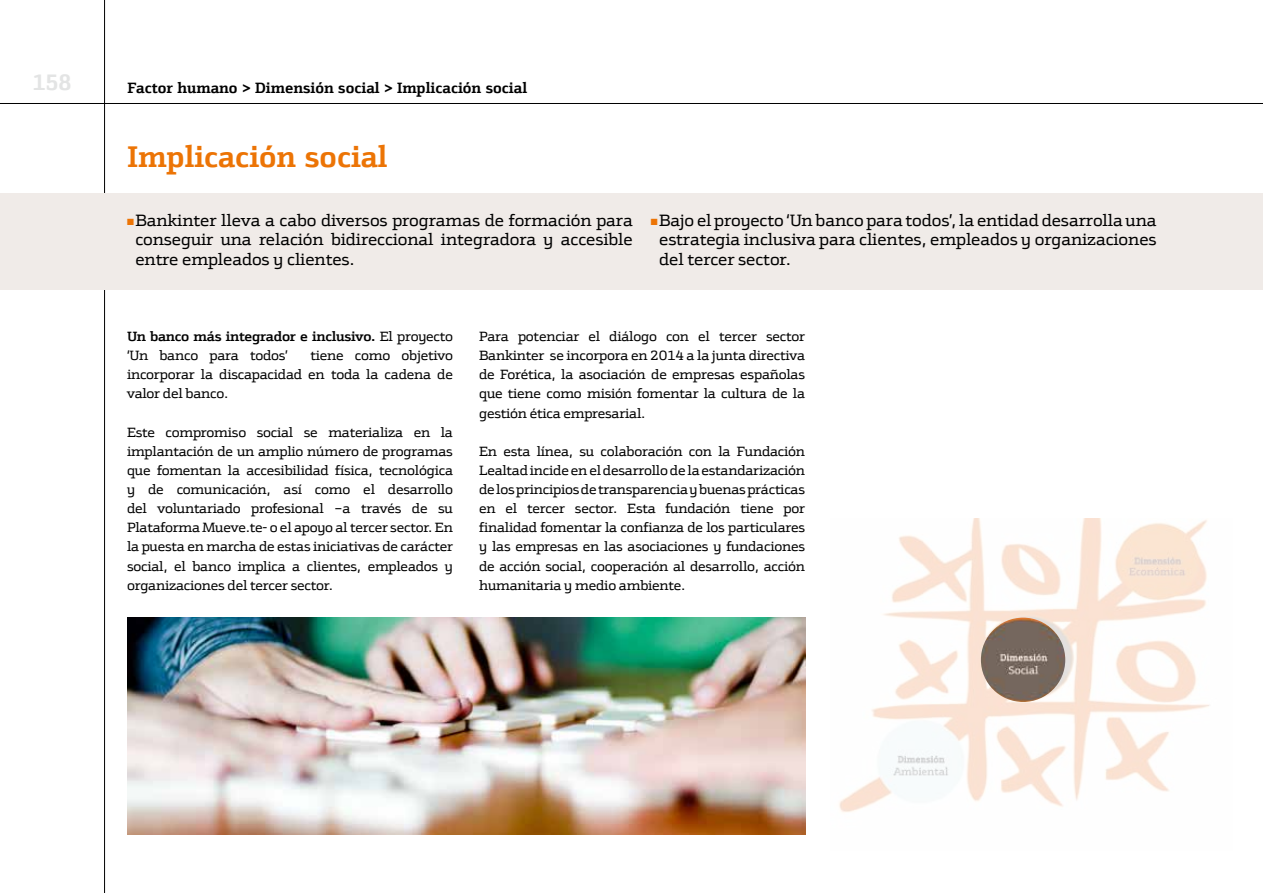
<style>
.page{position:relative;width:1263px;height:893px;background:#fff}
.page>*{position:absolute;margin:0;border:0;box-sizing:border-box;transform-origin:0 0}
.t1{font:700 30px "Bankinter Text";color:#ec7405}
.t2{font:700 22.5px "Bankinter Text";color:#e3e4e4}
.t3{font:16.5px/19.2px "Bankinter";letter-spacing:-.01em;color:#000;text-align:justify}
.t4{font:700 15px "Bankinter Text";color:#000}
.t5{font:13.5px/19.2px "Bankinter";letter-spacing:-.02em;color:#000;text-align:justify}
.t6{font:700 13.5px/19.2px "Bankinter";letter-spacing:-.02em;color:#000}
.s1{color:#ec7405}
.s2{font-weight:400}
</style>
<div class="page">
<hr style="left:104px;top:0;width:1px;height:893px;background:#000">
<hr style="left:0;top:103px;width:1263px;height:1px;background:#000">
<div style="left:0;top:193px;width:1263px;height:97px;background:#f0ebe8"></div>
<img style="left:839px;top:518px;width:371px;height:294px">
<img style="left:981px;top:618px;width:84px;height:84px;border-radius:42px">
<img style="left:128px;top:618px;width:677px;height:216px">
<h2 class="t2" style="left:33px;top:68px;width:41px">158</h2>
<p class="t4" style="left:128px;top:79px;width:401px">Factor humano &gt; Dimensión social &gt; Implicación social</p>
<h1 class="t1" style="left:128px;top:138px;width:262px">Implicación social</h1>
<p class="t3" style="left:135px;top:211px;width:499px;text-indent:-8px"><span class="s1">■</span> Bankinter lleva a cabo diversos programas de formación para conseguir una relación bidireccional integradora y accesible entre empleados y clientes.</p>
<p class="t3" style="left:659px;top:211px;width:499px;text-indent:-8px"><span class="s1">■</span> Bajo el proyecto ‘Un banco para todos’, la entidad desarrolla una estrategia inclusiva para clientes, empleados y organizaciones del tercer sector.</p>
<p class="t6" style="left:127px;top:327px;width:328px">Un banco más integrador e inclusivo. <span class="s2">El proyecto ‘Un banco para todos’</span></p>
<p class="t5" style="left:127px;top:346px;width:328px;text-indent:183px">tiene como objetivo incorporar la discapacidad en toda la cadena de valor del banco.</p>
<p class="t5" style="left:127px;top:423px;width:328px">Este compromiso social se materializa en la implantación de un amplio número de programas que fomentan la accesibilidad física, tecnológica y de comunicación, así como el desarrollo del voluntariado profesional –a través de su Plataforma Mueve.te- o el apoyo al tercer sector. En la puesta en marcha de estas iniciativas de carácter social, el banco implica a clientes, empleados y organizaciones del tercer sector.</p>
<p class="t5" style="left:479px;top:327px;width:327px">Para potenciar el diálogo con el tercer sector Bankinter se incorpora en 2014 a la junta directiva de Forética, la asociación de empresas españolas que tiene como misión fomentar la cultura de la gestión ética empresarial.</p>
<p class="t5" style="left:479px;top:442px;width:328px">En esta línea, su colaboración con la Fundación Lealtad incide en el desarrollo de la estandarización de los principios de transparencia y buenas prácticas en el tercer sector. Esta fundación tiene por finalidad fomentar la confianza de los particulares y las empresas en las asociaciones y fundaciones de acción social, cooperación al desarrollo, acción humanitaria y medio ambiente.</p>
</div>
